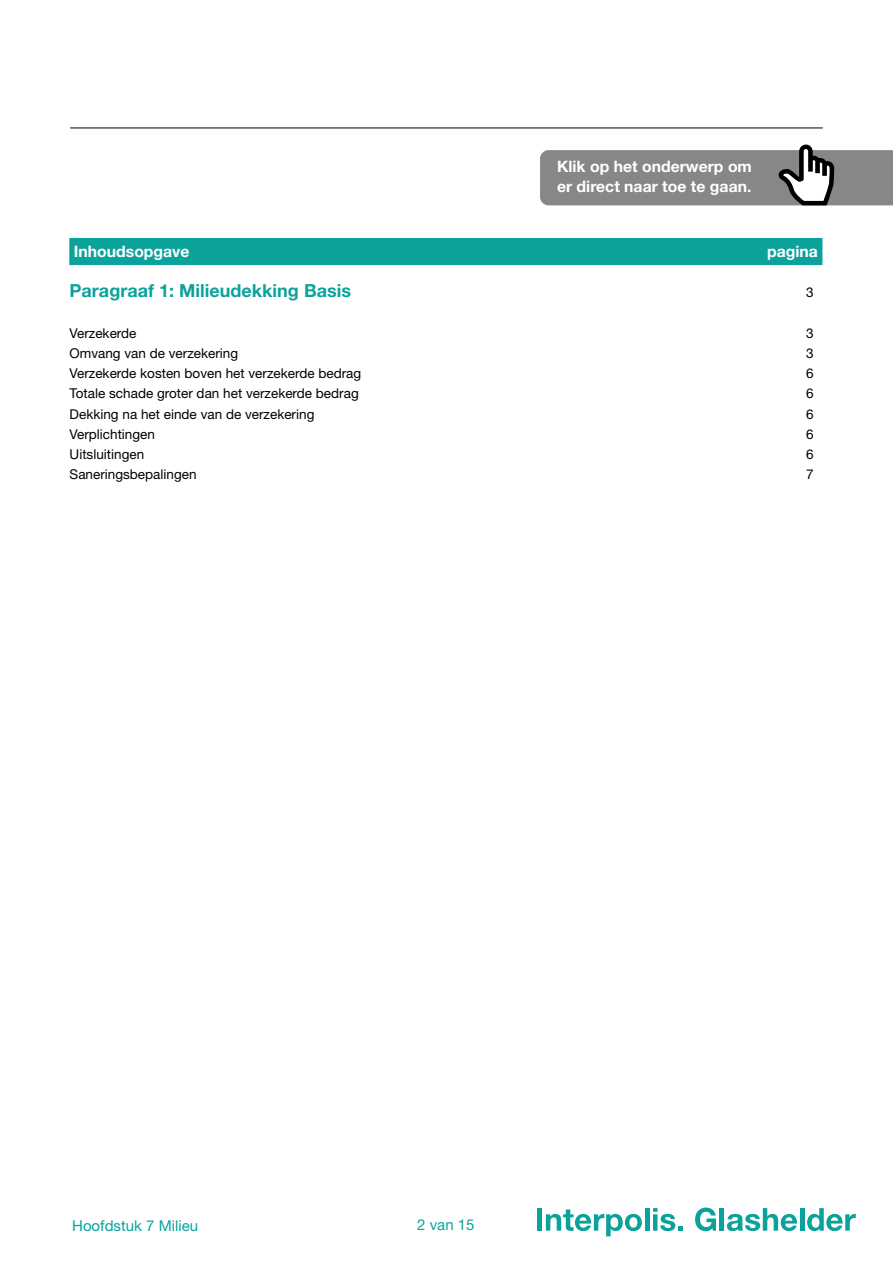
<style>
.page{position:relative;width:893px;height:1263px;background:#fff}
.page>*{position:absolute;margin:0;border:0;box-sizing:border-box;transform-origin:0 0}
.t1{font:700 18px "Helvetica Neue LT Std";color:#0ba29c}
.t2{font:700 15.75px/20.2px "Helvetica Neue LT Std";color:#fff}
.t3{font:15px "Helvetica Neue LT Std";color:#0ba29c}
.t4{font:13.5px "Helvetica Neue LT Std";color:#000}
</style>
<div class="page">
<hr style="left:70px;top:128px;width:753px;height:1px;background:#000">
<svg style="left:540px;top:145px;width:353px;height:60px;background:#8f908f"></svg>
<div style="left:537px;top:1208px;width:5px;height:23px;background:#0ba29c"></div>
<svg style="left:546px;top:1209px;width:96px;height:27px"></svg>
<hr style="left:645px;top:1208px;width:4px;height:23px;background:#0ba29c">
<svg style="left:653px;top:1208px;width:30px;height:23px"></svg>
<svg style="left:695px;top:1207px;width:21px;height:24px"></svg>
<hr style="left:720px;top:1208px;width:4px;height:23px;background:#0ba29c">
<svg style="left:727px;top:1208px;width:70px;height:23px"></svg>
<hr style="left:800px;top:1208px;width:4px;height:23px;background:#0ba29c">
<svg style="left:807px;top:1208px;width:49px;height:23px"></svg>
<div style="left:70px;top:238px;width:752px;height:27px;background:#0ba29c"></div>
<p class="t2" style="left:557px;top:156px;width:196px">Klik op het onderwerp om er direct naar toe te gaan.</p>
<p class="t2" style="left:74px;top:240px;width:117px">Inhoudsopgave</p>
<p class="t2" style="left:767px;top:240px;width:52px">pagina</p>
<h1 class="t1" style="left:70px;top:279px;width:283px">Paragraaf 1: Milieudekking Basis</h1>
<p class="t4" style="left:806px;top:284px;width:9px">3</p>
<p class="t4" style="left:70px;top:325px;width:68px">Verzekerde</p>
<p class="t4" style="left:806px;top:325px;width:9px">3</p>
<p class="t4" style="left:70px;top:345px;width:170px">Omvang van de verzekering</p>
<p class="t4" style="left:806px;top:345px;width:9px">3</p>
<p class="t4" style="left:70px;top:365px;width:293px">Verzekerde kosten boven het verzekerde bedrag</p>
<p class="t4" style="left:806px;top:365px;width:9px">6</p>
<p class="t4" style="left:70px;top:385px;width:291px">Totale schade groter dan het verzekerde bedrag</p>
<p class="t4" style="left:806px;top:385px;width:9px">6</p>
<p class="t4" style="left:70px;top:406px;width:246px">Dekking na het einde van de verzekering</p>
<p class="t4" style="left:806px;top:406px;width:9px">6</p>
<p class="t4" style="left:70px;top:426px;width:87px">Verplichtingen</p>
<p class="t4" style="left:806px;top:426px;width:9px">6</p>
<p class="t4" style="left:70px;top:446px;width:76px">Uitsluitingen</p>
<p class="t4" style="left:806px;top:446px;width:9px">6</p>
<p class="t4" style="left:70px;top:466px;width:129px">Saneringsbepalingen</p>
<p class="t4" style="left:806px;top:466px;width:9px">7</p>
<p class="t3" style="left:72px;top:1216px;width:128px">Hoofdstuk 7 Milieu</p>
<p class="t3" style="left:417px;top:1216px;width:59px">2 van 15</p>
</div>
